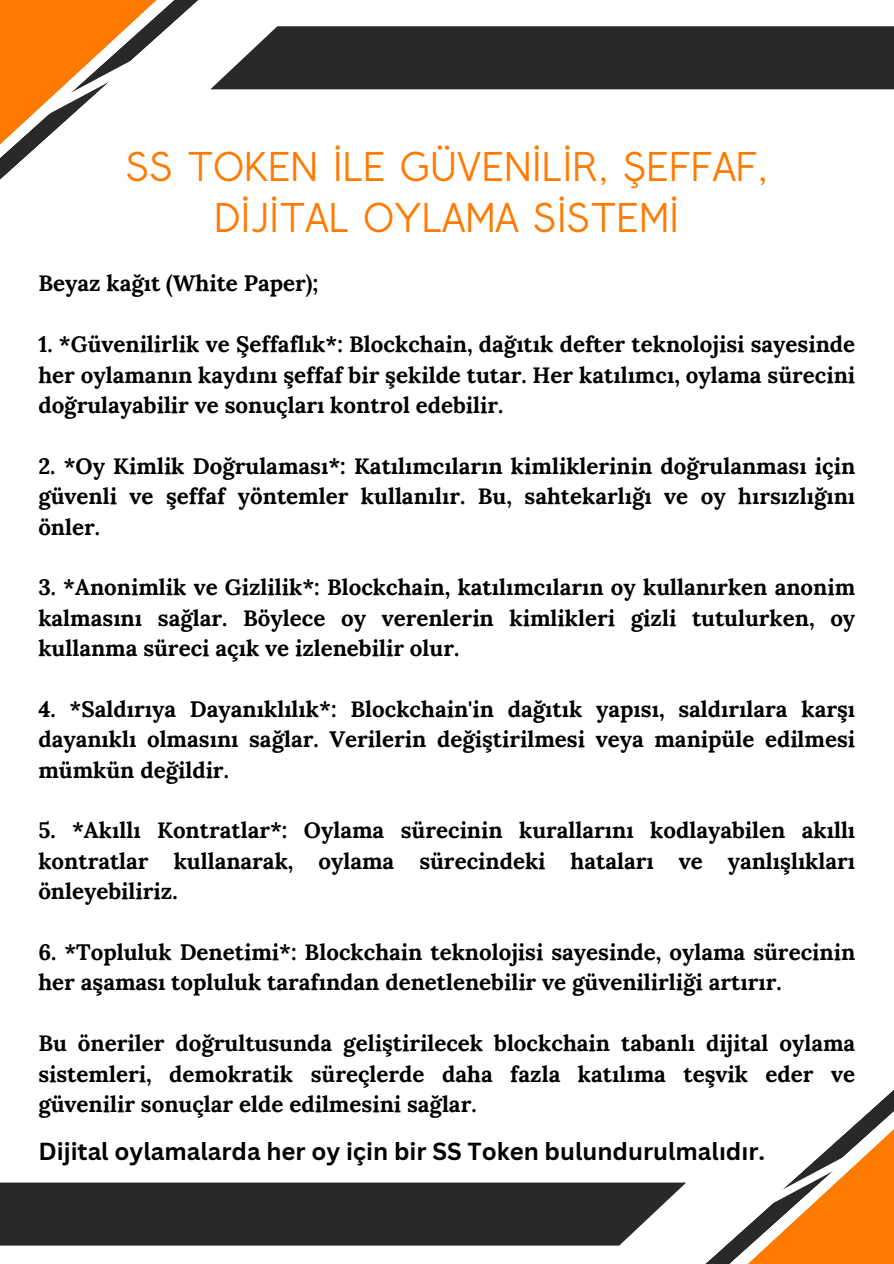
<style>
.page{position:relative;width:894px;height:1264px;background:#fff}
.page>*{position:absolute;margin:0;border:0;box-sizing:border-box;transform-origin:0 0}
.t1{font:36.3px/50.7px "Crusoe Text";color:#ff7a00;text-align:center}
.t2{font:700 24px "Canva Sans";color:#000}
.t3{font:700 22.35px/30.3px "Lora";color:#000;text-align:justify}
</style>
<div class="page">
<svg style="left:0;top:0;width:893px;height:180px"></svg>
<svg style="left:0;top:1091px;width:893px;height:172px"></svg>
<h1 class="t1" style="left:126px;top:145px;width:643px">SS TOKEN İLE GÜVENİLİR, ŞEFFAF,<br>DİJİTAL OYLAMA SİSTEMİ</h1>
<p class="t3" style="left:38px;top:268px;width:281px">Beyaz kağıt (White Paper);</p>
<p class="t3" style="left:38px;top:329px;width:818px">1. *Güvenilirlik ve Şeffaflık*: Blockchain, dağıtık defter teknolojisi sayesinde her oylamanın kaydını şeffaf bir şekilde tutar. Her katılımcı, oylama sürecini doğrulayabilir ve sonuçları kontrol edebilir.</p>
<p class="t3" style="left:38px;top:450px;width:818px">2. *Oy Kimlik Doğrulaması*: Katılımcıların kimliklerinin doğrulanması için güvenli ve şeffaf yöntemler kullanılır. Bu, sahtekarlığı ve oy hırsızlığını önler.</p>
<p class="t3" style="left:38px;top:572px;width:818px">3. *Anonimlik ve Gizlilik*: Blockchain, katılımcıların oy kullanırken anonim kalmasını sağlar. Böylece oy verenlerin kimlikleri gizli tutulurken, oy kullanma süreci açık ve izlenebilir olur.</p>
<p class="t3" style="left:38px;top:693px;width:818px">4. *Saldırıya Dayanıklılık*: Blockchain'in dağıtık yapısı, saldırılara karşı dayanıklı olmasını sağlar. Verilerin değiştirilmesi veya manipüle edilmesi mümkün değildir.</p>
<p class="t3" style="left:38px;top:815px;width:818px">5. *Akıllı Kontratlar*: Oylama sürecinin kurallarını kodlayabilen akıllı kontratlar kullanarak, oylama sürecindeki hataları ve yanlışlıkları önleyebiliriz.</p>
<p class="t3" style="left:38px;top:936px;width:818px">6. *Topluluk Denetimi*: Blockchain teknolojisi sayesinde, oylama sürecinin her aşaması topluluk tarafından denetlenebilir ve güvenilirliği artırır.</p>
<p class="t3" style="left:38px;top:1027px;width:818px">Bu öneriler doğrultusunda geliştirilecek blockchain tabanlı dijital oylama sistemleri, demokratik süreçlerde daha fazla katılıma teşvik eder ve güvenilir sonuçlar elde edilmesini sağlar.</p>
<p class="t2" style="left:38px;top:1134px;width:728px">Dijital oylamalarda her oy için bir SS Token bulundurulmalıdır.</p>
</div>
